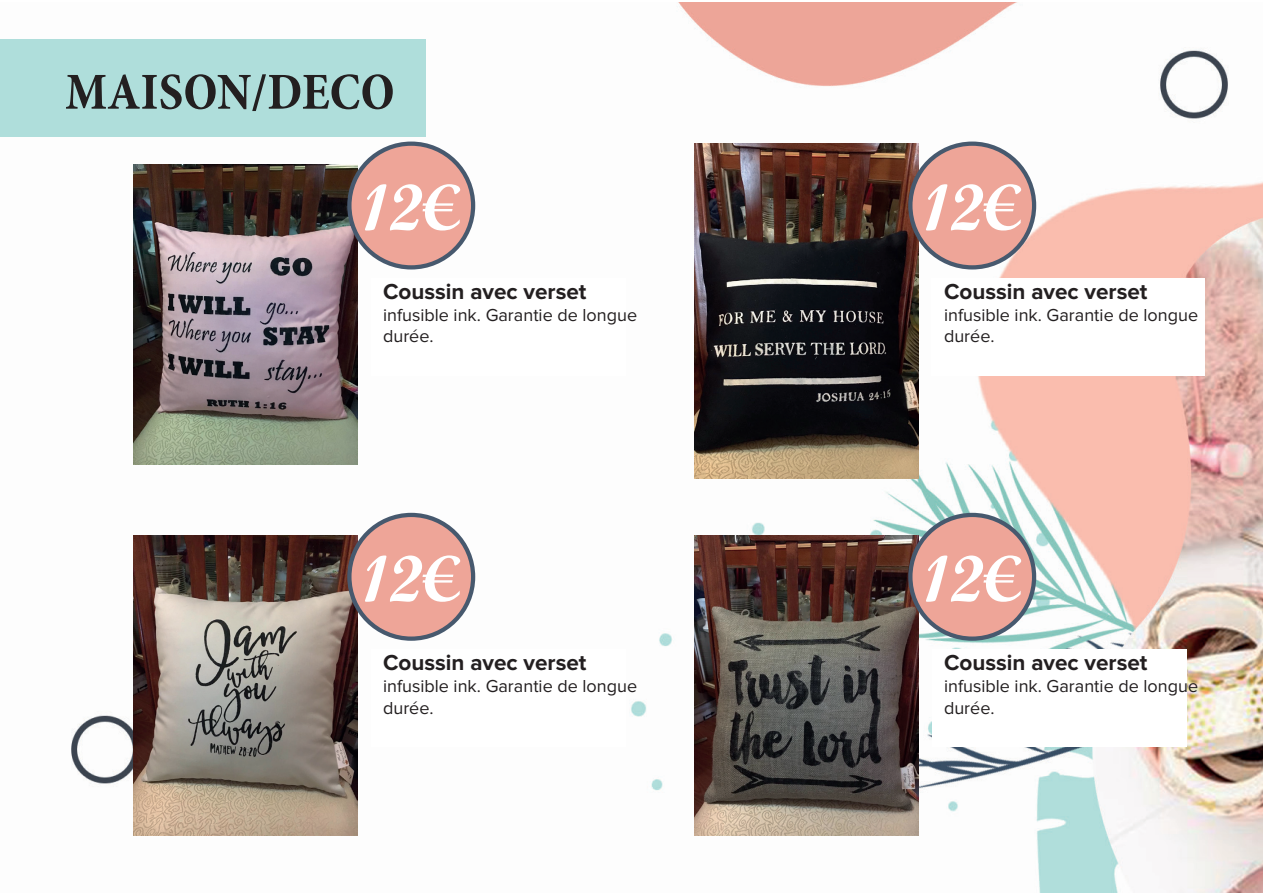
<style>
.page{position:relative;width:1263px;height:893px;background:#fff}
.page>*{position:absolute;margin:0;border:0;box-sizing:border-box;transform-origin:0 0}
.t1{font:65.4px "Script MT Bold";color:#fff}
.t2{font:700 condensed 52.5px "Minion Pro";color:#231f20}
.t3{font:700 22.5px "Proxima Nova";color:#231f20}
.t4{font:18px/21.6px "Proxima Nova";color:#231f20}
</style>
<div class="page">
<img style="left:71px;top:3px;width:1192px;height:890px">
<img style="left:134px;top:165px;width:224px;height:299px">
<div style="left:349px;top:144px;width:124px;height:123px;background:#eea598;border-radius:50%"></div>
<div style="left:347px;top:142px;width:128px;height:127px;border:4px solid #47596e;border-radius:50%"></div>
<img style="left:694px;top:144px;width:225px;height:334px">
<div style="left:910px;top:144px;width:124px;height:123px;background:#eea598;border-radius:50%"></div>
<div style="left:908px;top:142px;width:128px;height:127px;border:4px solid #47596e;border-radius:50%"></div>
<img style="left:134px;top:536px;width:224px;height:299px">
<div style="left:349px;top:515px;width:124px;height:124px;background:#eea598;border-radius:50%"></div>
<div style="left:347px;top:513px;width:128px;height:128px;border:4px solid #47596e;border-radius:50%"></div>
<img style="left:694px;top:536px;width:225px;height:299px">
<div style="left:910px;top:515px;width:124px;height:124px;background:#eea598;border-radius:50%"></div>
<div style="left:908px;top:513px;width:128px;height:128px;border:4px solid #47596e;border-radius:50%"></div>
<div style="left:371px;top:278px;width:254px;height:98px;background:#fff"></div>
<div style="left:932px;top:278px;width:273px;height:98px;background:#fff"></div>
<div style="left:371px;top:649px;width:254px;height:98px;background:#fff"></div>
<div style="left:932px;top:649px;width:254px;height:98px;background:#fff"></div>
<div style="left:0;top:39px;width:425px;height:98px;background:#afdedb"></div>
<h2 class="t2" style="left:65px;top:56px;width:331px">MAISON/DECO</h2>
<h1 class="t1" style="left:363px;top:167px;width:98px">12€</h1>
<h1 class="t1" style="left:924px;top:167px;width:98px">12€</h1>
<p class="t3" style="left:383px;top:279px;width:205px">Coussin avec verset</p>
<p class="t4" style="left:383px;top:304px;width:256px">infusible ink. Garantie de longue durée.</p>
<p class="t3" style="left:944px;top:279px;width:205px">Coussin avec verset</p>
<p class="t4" style="left:944px;top:304px;width:256px">infusible ink. Garantie de longue durée.</p>
<h1 class="t1" style="left:363px;top:539px;width:98px">12€</h1>
<h1 class="t1" style="left:924px;top:539px;width:98px">12€</h1>
<p class="t3" style="left:383px;top:650px;width:205px">Coussin avec verset</p>
<p class="t4" style="left:383px;top:676px;width:256px">infusible ink. Garantie de longue durée.</p>
<p class="t3" style="left:944px;top:650px;width:205px">Coussin avec verset</p>
<p class="t4" style="left:944px;top:676px;width:256px">infusible ink. Garantie de longue durée.</p>
</div>
